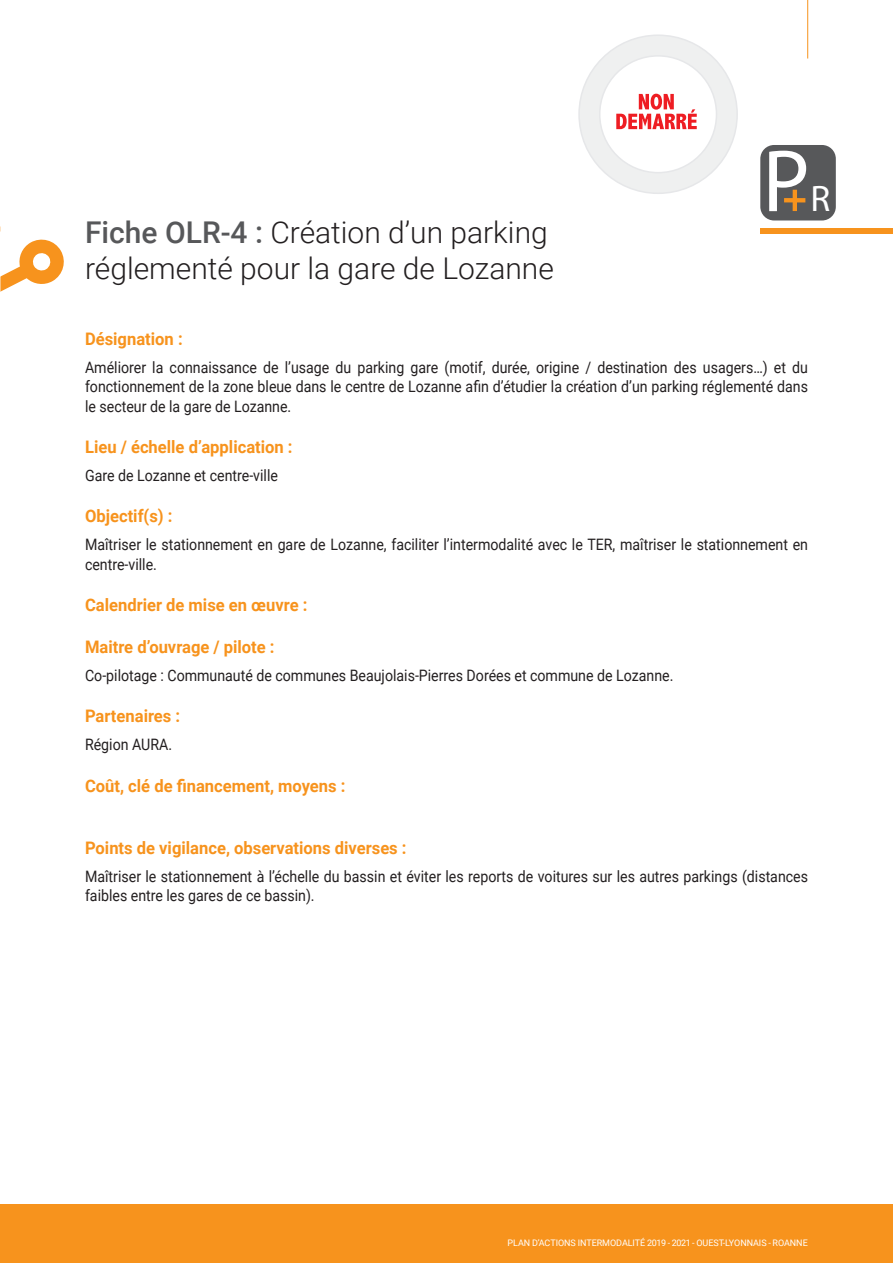
<style>
.page{position:relative;width:893px;height:1263px;background:#fff}
.page>*{position:absolute;margin:0;border:0;box-sizing:border-box;transform-origin:0 0}
.t1{font:89.1px "Myriad Pro";color:#fff}
.t2{font:37.05px "Myriad Pro";color:#fff}
.t3{font:300 30px/36px "Roboto";color:#231f20}
.t4{font:700 17.25px "Roboto";color:#f7931d;scale:.96 1}
.t5{font:15.75px/19.5px "Roboto";color:#231f20;scale:.9 1}
.t6{font:9px "Roboto";letter-spacing:-.005em;color:#fff}
.s1{font-weight:500;color:#57585a}
</style>
<div class="page">
<div style="left:0;top:1204px;width:893px;height:59px;background:#f7931d"></div>
<hr style="left:807px;top:0;width:1px;height:59px;background:#f7931d">
<svg style="left:0;top:239px;width:64px;height:53px"></svg>
<div style="left:760px;top:229px;width:133px;height:5px;background:#f7931d"></div>
<div style="left:760px;top:145px;width:76px;height:75px;background:#57585a;border-radius:14px"></div>
<hr style="left:793px;top:190px;width:4px;height:21px;background:#f7931d">
<svg style="left:784px;top:198px;width:21px;height:4px"></svg>
<div style="left:579px;top:35px;width:158px;height:158px;background:#eff0f0;border-radius:50%"></div>
<div style="left:600px;top:56px;width:116px;height:117px;background:#fff;border-radius:50%"></div>
<div style="left:599px;top:55px;width:118px;height:118px;border:2px solid #e6e7e9;border-radius:50%"></div>
<svg style="left:616px;top:94px;width:81px;height:35px"></svg>
<h3 class="t3" style="left:85px;top:213px;width:470px"><span class="s1">Fiche OLR-4 :</span> Création d’un parking réglementé pour la gare de Lozanne</h3>
<h1 class="t1" style="left:762px;top:126px;width:49px">P</h1>
<h2 class="t2" style="left:810px;top:175px;width:21px">R</h2>
<p class="t4" style="left:85px;top:326px;width:103px">Désignation :</p>
<p class="t5" style="left:85px;top:357px;width:805px;text-align:justify">Améliorer la connaissance de l’usage du parking gare (motif, durée, origine / destination des usagers…) et du fonctionnement de la zone bleue dans le centre de Lozanne afin d’étudier la création d’un parking réglementé dans le secteur de la gare de Lozanne.</p>
<p class="t4" style="left:85px;top:435px;width:218px">Lieu / échelle d’application :</p>
<p class="t5" style="left:85px;top:465px;width:216px">Gare de Lozanne et centre-ville</p>
<p class="t4" style="left:85px;top:504px;width:93px">Objectif(s) :</p>
<p class="t5" style="left:85px;top:534px;width:805px">Maîtriser le stationnement en gare de Lozanne, faciliter l’intermodalité avec le TER, maîtriser le stationnement en centre-ville.</p>
<p class="t4" style="left:85px;top:593px;width:233px">Calendrier de mise en œuvre :</p>
<p class="t4" style="left:85px;top:634px;width:199px">Maitre d’ouvrage / pilote :</p>
<p class="t5" style="left:85px;top:665px;width:655px">Co-pilotage : Communauté de communes Beaujolais-Pierres Dorées et commune de Lozanne.</p>
<p class="t4" style="left:85px;top:704px;width:101px">Partenaires :</p>
<p class="t5" style="left:85px;top:734px;width:98px">Région AURA.</p>
<p class="t4" style="left:85px;top:773px;width:273px">Coût, clé de financement, moyens :</p>
<p class="t4" style="left:85px;top:835px;width:336px">Points de vigilance, observations diverses :</p>
<p class="t5" style="left:85px;top:866px;width:805px">Maîtriser le stationnement à l’échelle du bassin et éviter les reports de voitures sur les autres parkings (distances faibles entre les gares de ce bassin).</p>
<p class="t6" style="left:507px;top:1236px;width:302px">PLAN D’ACTIONS INTERMODALITÉ 2019 - 2021 - OUEST-LYONNAIS - ROANNE</p>
</div>
